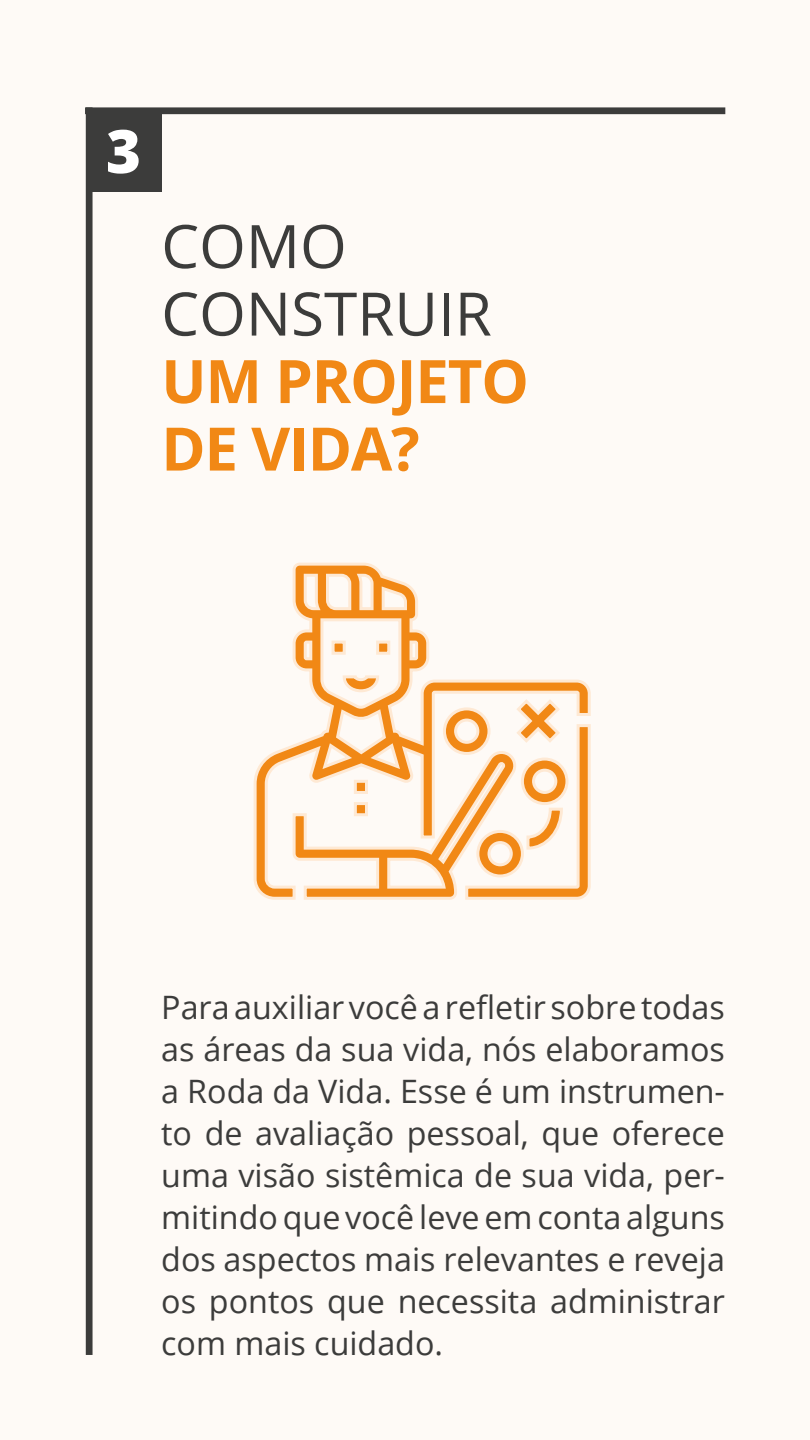
<style>
.page{position:relative;width:810px;height:1440px;background:#fefaf6}
.page>*{position:absolute;margin:0;border:0;box-sizing:border-box;transform-origin:0 0}
.t1{font:700 60px/67.5px "Open Sans";letter-spacing:-.02em;color:#f18815}
.t2{font:60px/67.5px "Open Sans";color:#3c3c3b}
.t3{font:800 60px "Open Sans";color:#fff}
.t4{font:32.25px/42px "Open Sans";color:#3c3c3b;text-align:justify}
</style>
<div class="page">
<div style="left:86px;top:108px;width:75px;height:84px;background:#3c3c3b"></div>
<div style="left:85px;top:107px;width:640px;height:7px;background:#3c3c3b"></div>
<div style="left:86px;top:107px;width:7px;height:1248px;background:#3c3c3b"></div>
<svg style="left:253px;top:562px;width:176px;height:338px"></svg>
<svg style="left:291px;top:674px;width:300px;height:226px"></svg>
<h1 class="t3" style="left:106px;top:106px;width:37px">3</h1>
<h1 class="t2" style="left:161px;top:211px;width:325px">Como construir</h1>
<h1 class="t1" style="left:161px;top:346px;width:290px">UM PROJETO<br>DE VIDA?</h1>
<p class="t4" style="left:161px;top:985px;width:565px">Para auxiliar você a refletir sobre todas as áreas da sua vida, nós elaboramos a Roda da Vida. Esse é um instrumen&shy;to de avaliação pessoal, que oferece uma visão sistêmica de sua vida, per&shy;mitindo que você leve em conta alguns dos aspectos mais relevantes e reveja os pontos que necessita administrar com mais cuidado.</p>
</div>
